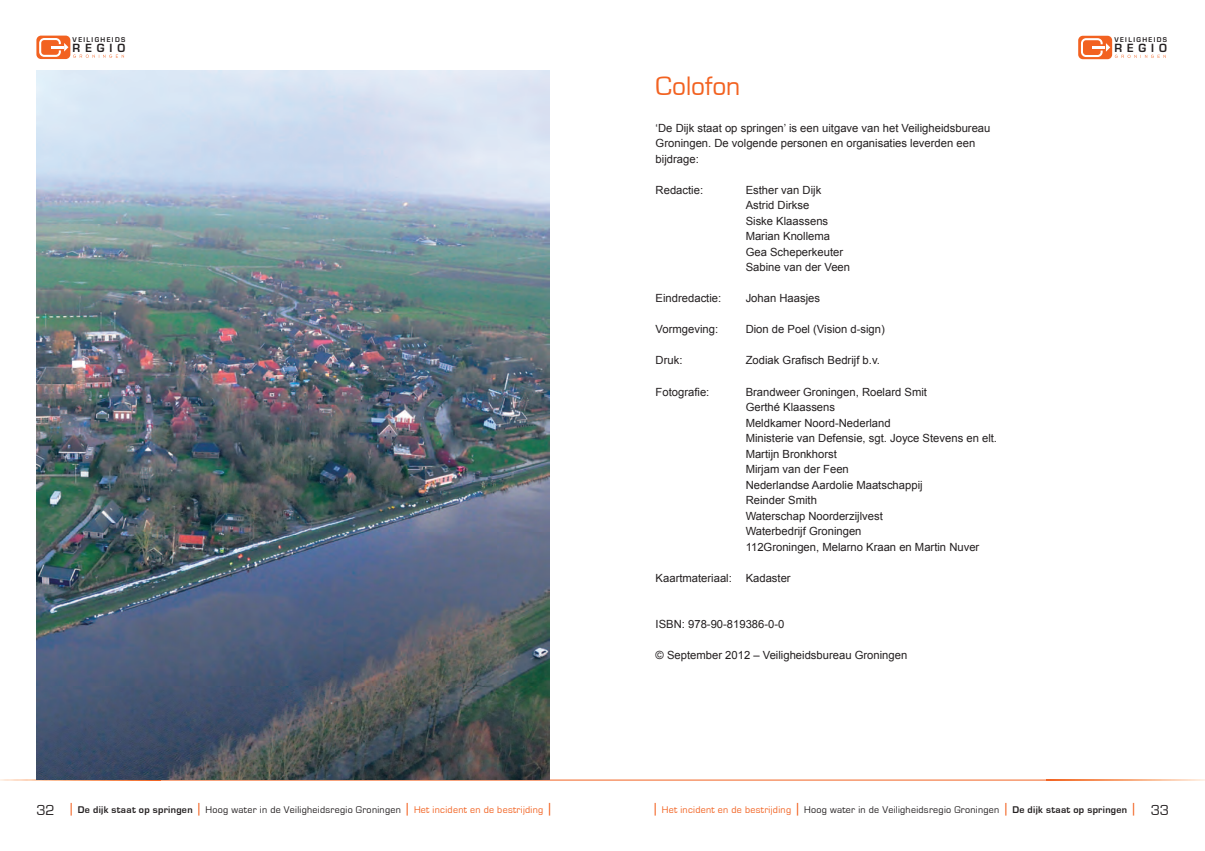
<style>
.page{position:relative;width:1205px;height:851px;background:#fff}
.page>*{position:absolute;margin:0;border:0;box-sizing:border-box;transform-origin:0 0}
.t1{font:27.5px "Eurostile";color:#f26221}
.t2{font:700 12.38px "Eurostile";letter-spacing:.415em;color:#231f20}
.t3{font:11.25px/15.5px "Arial";color:#231f20}
.t4{font:10px "Eurostile";letter-spacing:.03em;color:#231f20}
.t5{font:700 7.25px "Eurostile";letter-spacing:.2em;color:#231f20}
.s1{font-size:15px}
.s2{font-size:15px;color:#f26221}
.s3{font-weight:700}
.s4{color:#f26221}
</style>
<div class="page">
<div style="left:1078px;top:36px;width:34px;height:23px;background:#f26221;border-radius:5px"></div>
<svg style="left:1081px;top:38px;width:85px;height:20px"></svg>
<div style="left:36px;top:36px;width:34px;height:23px;background:#f26221;border-radius:5px"></div>
<svg style="left:39px;top:38px;width:85px;height:20px"></svg>
<hr style="left:0;top:779px;width:1205px;height:1px;background:#f26221">
<img style="left:0;top:780px;width:160px;height:1px">
<img style="left:0;top:779px;width:160px;height:1px">
<img style="left:1046px;top:780px;width:159px;height:1px">
<img style="left:1056px;top:779px;width:149px;height:1px">
<img style="left:36px;top:71px;width:513px;height:708px">
<p class="t5" style="left:73px;top:36px;width:54px">VEILIGHEIDS</p>
<p class="t2" style="left:73px;top:41px;width:54px">REGIO</p>
<p class="t4" style="left:36px;top:804px;width:515px"><span class="s1">32</span> <span class="s2">|</span> <span class="s3">De dijk staat op springen</span> <span class="s2">|</span> Hoog water in de Veiligheidsregio Groningen <span class="s2">|</span> <span class="s4">Het incident en de bestrijding</span> <span class="s2">|</span></p>
<h1 class="t1" style="left:656px;top:73px;width:86px">Colofon</h1>
<p class="t3" style="left:656px;top:120px;width:336px">‘De Dijk staat op springen’ is een uitgave van het Veiligheidsbureau<br>Groningen. De volgende personen en organisaties leverden een bijdrage:</p>
<p class="t3" style="left:656px;top:182px;width:49px">Redactie:</p>
<p class="t3" style="left:746px;top:182px;width:106px">Esther van Dijk<br>Astrid Dirkse<br>Siske Klaassens<br>Marian Knollema<br>Gea Scheperkeuter<br>Sabine van der Veen</p>
<p class="t3" style="left:656px;top:291px;width:67px">Eindredactie:</p>
<p class="t3" style="left:746px;top:291px;width:76px">Johan Haasjes</p>
<p class="t3" style="left:656px;top:322px;width:64px">Vormgeving:</p>
<p class="t3" style="left:746px;top:322px;width:141px">Dion de Poel (Vision d-sign)</p>
<p class="t3" style="left:656px;top:353px;width:28px">Druk:</p>
<p class="t3" style="left:746px;top:353px;width:136px">Zodiak Grafisch Bedrijf b.v.</p>
<p class="t3" style="left:656px;top:384px;width:55px">Fotografie:</p>
<p class="t3" style="left:746px;top:384px;width:253px">Brandweer Groningen, Roelard Smit<br>Gerthé Klaassens<br>Meldkamer Noord-Nederland<br>Ministerie van Defensie, sgt. Joyce Stevens en elt.<br>Martijn Bronkhorst<br>Mirjam van der Feen<br>Nederlandse Aardolie Maatschappij<br>Reinder Smith<br>Waterschap Noorderzijlvest<br>Waterbedrijf Groningen<br>112Groningen, Melarno Kraan en Martin Nuver</p>
<p class="t3" style="left:656px;top:570px;width:137px">Kaartmateriaal: Kadaster</p>
<p class="t3" style="left:656px;top:616px;width:130px">ISBN: 978-90-819386-0-0</p>
<p class="t3" style="left:656px;top:647px;width:253px">© September 2012 – Veiligheidsbureau Groningen</p>
<p class="t5" style="left:1114px;top:36px;width:54px">VEILIGHEIDS</p>
<p class="t2" style="left:1114px;top:42px;width:54px">REGIO</p>
<p class="t4" style="left:655px;top:804px;width:516px"><span class="s2">|</span> <span class="s4">Het incident en de bestrijding</span> <span class="s2">|</span> Hoog water in de Veiligheidsregio Groningen <span class="s2">|</span> <span class="s3">De dijk staat op springen</span> <span class="s2">|</span> <span class="s1">33</span></p>
</div>
